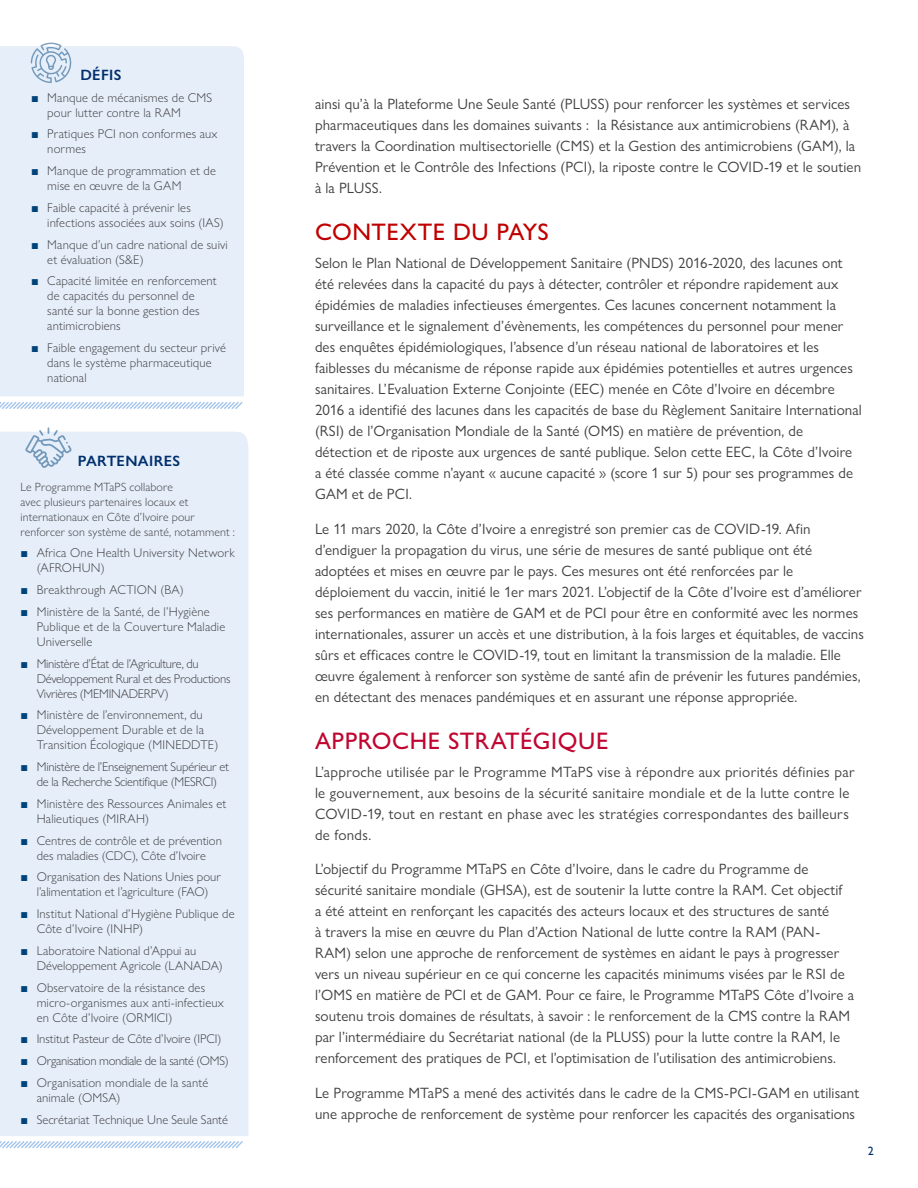
<style>
.page{position:relative;width:918px;height:1188px;background:#fff}
.page>*{position:absolute;margin:0;border:0;box-sizing:border-box;transform-origin:0 0}
.t1{font:500 24px "Gill Sans Nova";letter-spacing:.02em;color:#c00630}
.t2{font:500 24px "Gill Sans Nova";letter-spacing:.015em;color:#c00000}
.t3{font:15px/21px "Gill Sans Nova";letter-spacing:.005em;color:#414042}
.t4{font:600 15px "Gill Sans Nova";letter-spacing:.025em;color:#002f6c}
.t5{font:300 12.75px/15px "Gill Sans Nova";letter-spacing:.01em;color:#414042}
.t6{font:300 12.75px/15px "Gill Sans Nova";letter-spacing:-.02em;color:#414042}
.t7{font:300 12.75px/15px "Gill Sans Nova";letter-spacing:-.015em;color:#414042;text-align:center}
.t8{font:300 12.75px "Gill Sans Nova";letter-spacing:-.01em;color:#414042}
.t9{font:300 12px/15px "Gill Sans Nova";letter-spacing:.01em;color:#414042}
.t10{font:12px "Gill Sans";color:#002f6c}
.s1{font-weight:400;color:#00437b}
</style>
<div class="page">
<div style="left:0;top:46px;width:244px;height:350px;background:#e5eef9"></div>
<svg style="left:0;top:402px;width:243px;height:7px"></svg>
<svg style="left:31px;top:42px;width:43px;height:41px;background:#c9d9e9"></svg>
<div style="left:0;top:432px;width:248px;height:704px;background:#e5eef9"></div>
<svg style="left:0;top:1141px;width:243px;height:8px"></svg>
<svg style="left:25px;top:427px;width:47px;height:41px;background:#cddceb"></svg>
<p class="t4" style="left:80px;top:65px;width:43px">DÉFIS</p>
<p class="t5" style="left:47px;top:90px;width:166px;text-indent:-16px"><span class="s1">■</span> Manque de mécanismes de CMS pour lutter contre la RAM</p>
<p class="t5" style="left:47px;top:126px;width:172px;text-indent:-16px"><span class="s1">■</span> Pratiques PCI non conformes aux normes</p>
<p class="t5" style="left:47px;top:163px;width:170px;text-indent:-16px"><span class="s1">■</span> Manque de programmation et de mise en œuvre de la GAM</p>
<p class="t5" style="left:47px;top:200px;width:178px;text-indent:-16px"><span class="s1">■</span> Faible capacité à prévenir les infections associées aux soins (IAS)</p>
<p class="t5" style="left:47px;top:237px;width:182px;text-indent:-16px"><span class="s1">■</span> Manque d’un cadre national de suivi et évaluation (S&amp;E)</p>
<p class="t5" style="left:47px;top:273px;width:171px;text-indent:-16px"><span class="s1">■</span> Capacité limitée en renforcement de capacités du personnel de santé sur la bonne gestion des antimicrobiens</p>
<p class="t5" style="left:47px;top:340px;width:180px;text-indent:-16px"><span class="s1">■</span> Faible engagement du secteur privé dans le système pharmaceutique national</p>
<p class="t4" style="left:78px;top:452px;width:104px">PARTENAIRES</p>
<p class="t9" style="left:21px;top:479px;width:216px">Le Programme MTaPS collabore<br>avec plusieurs partenaires locaux et internationaux en Côte d’Ivoire pour renforcer son système de santé, notamment :</p>
<p class="t5" style="left:37px;top:545px;width:199px;text-indent:-16px"><span class="s1">■</span> Africa One Health University Network (AFROHUN)</p>
<p class="t5" style="left:21px;top:582px;width:165px"><span class="s1">■</span> Breakthrough ACTION (BA)</p>
<p class="t5" style="left:37px;top:604px;width:190px;text-indent:-16px"><span class="s1">■</span> Ministère de la Santé, de l’Hygiène<br>Publique et de la Couverture Maladie<br>Universelle</p>
<p class="t6" style="left:37px;top:656px;width:195px;text-indent:-16px"><span class="s1">■</span> Ministère d’État de l’Agriculture, du<br>Développement Rural et des Productions<br>Vivrières (MEMINADERPV)</p>
<p class="t5" style="left:37px;top:707px;width:183px;text-indent:-16px"><span class="s1">■</span> Ministère de l’environnement, du<br>Développement Durable et de la<br>Transition Écologique (MINEDDTE)</p>
<p class="t7" style="left:21px;top:759px;width:210px"><span class="s1">■</span> Ministère de l’Enseignement Supérieur et de la Recherche Scientifique (MESRCI)</p>
<p class="t5" style="left:37px;top:796px;width:191px;text-indent:-16px"><span class="s1">■</span> Ministère des Ressources Animales et<br>Halieutiques (MIRAH)</p>
<p class="t5" style="left:21px;top:833px;width:203px;text-align:center"><span class="s1">■</span> Centres de contrôle et de prévention des maladies (CDC), Côte d’Ivoire</p>
<p class="t5" style="left:21px;top:869px;width:202px;text-align:center"><span class="s1">■</span> Organisation des Nations Unies pour l’alimentation et l’agriculture (FAO)</p>
<p class="t5" style="left:37px;top:906px;width:199px;text-indent:-16px"><span class="s1">■</span> Institut National d’Hygiène Publique de<br>Côte d’Ivoire (INHP)</p>
<p class="t5" style="left:37px;top:943px;width:187px;text-indent:-16px"><span class="s1">■</span> Laboratoire National d’Appui au<br>Développement Agricole (LANADA)</p>
<p class="t5" style="left:37px;top:980px;width:189px;text-indent:-16px"><span class="s1">■</span> Observatoire de la résistance des micro-organismes aux anti-infectieux en Côte d’Ivoire (ORMICI)</p>
<p class="t8" style="left:21px;top:1031px;width:202px"><span class="s1">■</span> Institut Pasteur de Côte d’Ivoire (IPCI)</p>
<p class="t6" style="left:21px;top:1053px;width:210px"><span class="s1">■</span> Organisation mondiale de la santé (OMS)</p>
<p class="t5" style="left:37px;top:1075px;width:173px;text-indent:-16px"><span class="s1">■</span> Organisation mondiale de la santé animale (OMSA)</p>
<p class="t5" style="left:21px;top:1112px;width:209px"><span class="s1">■</span> Secrétariat Technique Une Seule Santé</p>
<p class="t3" style="left:315px;top:93px;width:548px">ainsi qu’à la Plateforme Une Seule Santé (PLUSS) pour renforcer les systèmes et services pharmaceutiques dans les domaines suivants : la Résistance aux antimicrobiens (RAM), à travers la Coordination multisectorielle (CMS) et la Gestion des antimicrobiens (GAM), la Prévention et le Contrôle des Infections (PCI), la riposte contre le COVID-19 et le soutien à la PLUSS.</p>
<h1 class="t2" style="left:315px;top:217px;width:235px">CONTEXTE DU PAYS</h1>
<p class="t3" style="left:315px;top:252px;width:548px">Selon le Plan National de Développement Sanitaire (PNDS) 2016-2020, des lacunes ont été relevées dans la capacité du pays à détecter, contrôler et répondre rapidement aux épidémies de maladies infectieuses émergentes. Ces lacunes concernent notamment la surveillance et le signalement d’évènements, les compétences du personnel pour mener des enquêtes épidémiologiques, l’absence d’un réseau national de laboratoires et les faiblesses du mécanisme de réponse rapide aux épidémies potentielles et autres urgences sanitaires. L’Evaluation Externe Conjointe (EEC) menée en Côte d’Ivoire en décembre 2016 a identifié des lacunes dans les capacités de base du Règlement Sanitaire International (RSI) de l’Organisation Mondiale de la Santé (OMS) en matière de prévention, de détection et de riposte aux urgences de santé publique. Selon cette EEC, la Côte d’Ivoire a été classée comme n’ayant « aucune capacité » (score 1 sur 5) pour ses programmes de GAM et de PCI.</p>
<p class="t3" style="left:315px;top:518px;width:551px">Le 11 mars 2020, la Côte d’Ivoire a enregistré son premier cas de COVID-19. Afin d’endiguer la propagation du virus, une série de mesures de santé publique ont été adoptées et mises en œuvre par le pays. Ces mesures ont été renforcées par le déploiement du vaccin, initié le 1er mars 2021. L’objectif de la Côte d’Ivoire est d’améliorer ses performances en matière de GAM et de PCI pour être en conformité avec les normes internationales, assurer un accès et une distribution, à la fois larges et équitables, de vaccins sûrs et efficaces contre le COVID-19, tout en limitant la transmission de la maladie. Elle œuvre également à renforcer son système de santé afin de prévenir les futures pandémies, en détectant des menaces pandémiques et en assurant une réponse appropriée.</p>
<h1 class="t1" style="left:315px;top:726px;width:295px">APPROCHE STRATÉGIQUE</h1>
<p class="t3" style="left:315px;top:761px;width:541px">L’approche utilisée par le Programme MTaPS vise à répondre aux priorités définies par le gouvernement, aux besoins de la sécurité sanitaire mondiale et de la lutte contre le COVID-19, tout en restant en phase avec les stratégies correspondantes des bailleurs de fonds.</p>
<p class="t3" style="left:315px;top:858px;width:541px">L’objectif du Programme MTaPS en Côte d’Ivoire, dans le cadre du Programme de sécurité sanitaire mondiale (GHSA), est de soutenir la lutte contre la RAM. Cet objectif<br>a été atteint en renforçant les capacités des acteurs locaux et des structures de santé<br>à travers la mise en œuvre du Plan d’Action National de lutte contre la RAM (PAN-RAM) selon une approche de renforcement de systèmes en aidant le pays à progresser vers un niveau supérieur en ce qui concerne les capacités minimums visées par le RSI de l’OMS en matière de PCI et de GAM. Pour ce faire, le Programme MTaPS Côte d’Ivoire a soutenu trois domaines de résultats, à savoir : le renforcement de la CMS contre la RAM par l’intermédiaire du Secrétariat national (de la PLUSS) pour la lutte contre la RAM, le renforcement des pratiques de PCI, et l’optimisation de l’utilisation des antimicrobiens.</p>
<p class="t3" style="left:315px;top:1082px;width:546px">Le Programme MTaPS a mené des activités dans le cadre de la CMS-PCI-GAM en utilisant une approche de renforcement de système pour renforcer les capacités des organisations</p>
<p class="t10" style="left:868px;top:1144px;width:7px">2</p>
</div>
